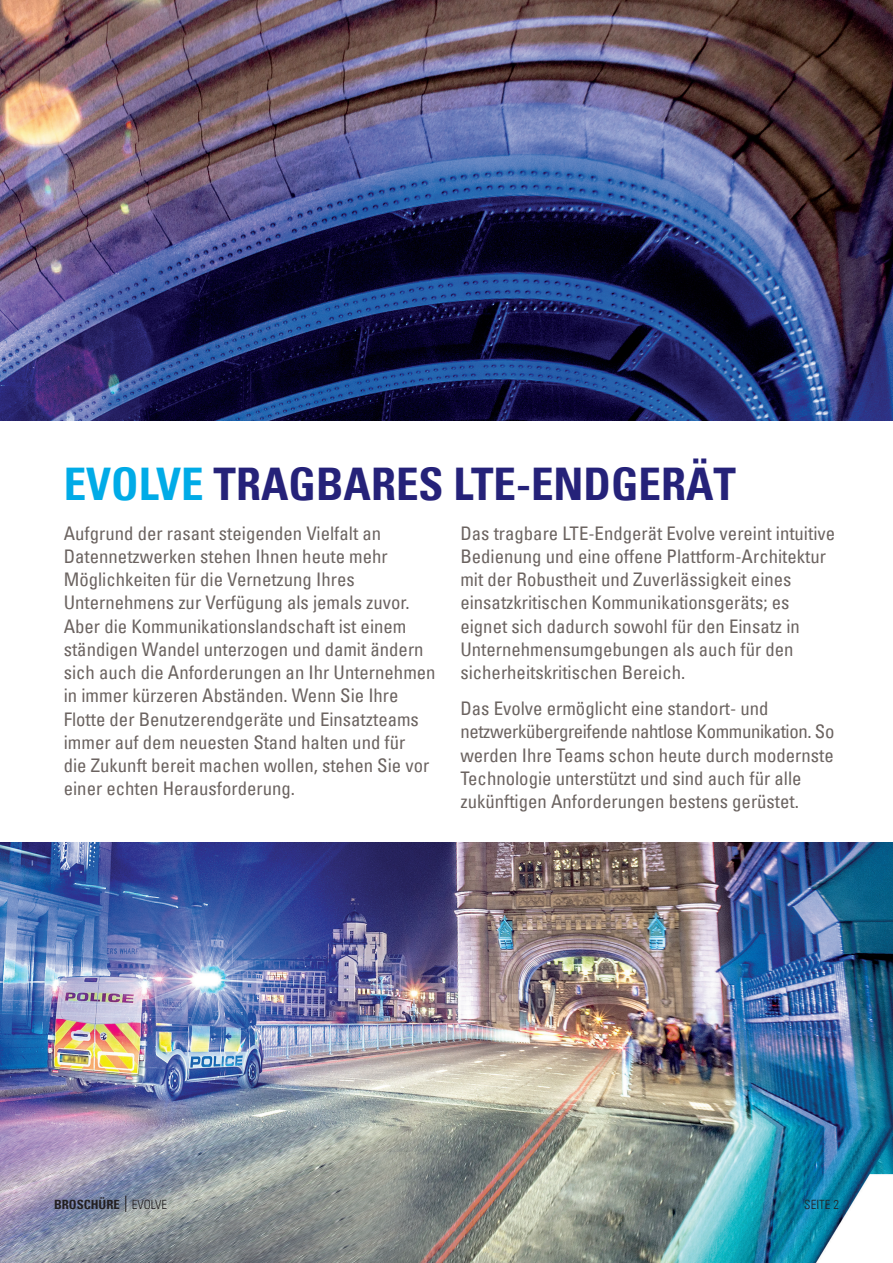
<style>
.page{position:relative;width:893px;height:1263px;background:#fff}
.page>*{position:absolute;margin:0;border:0;box-sizing:border-box;transform-origin:0 0}
.t1{font:700 condensed 45px "Univers LT";color:#252279}
.t2{font:condensed 18.75px/23.2px "Univers LT";color:#6b6360}
.t3{font:700 condensed 12.75px "Univers LT";color:#231f20}
.t4{font:300 condensed 12.75px "Univers LT";color:#231f20}
.s1{color:#00abe7}
.s2{font-weight:300}
</style>
<div class="page">
<img style="left:0;top:842px;width:893px;height:421px">
<img style="left:0;top:0;width:893px;height:421px">
<svg style="left:126px;top:1196px;width:1px;height:16px"></svg>
<p class="t1" style="left:64px;top:457px;width:674px"><span class="s1">EVOLVE</span> TRAGBARES LTE-ENDGERÄT</p>
<p class="t2" style="left:64px;top:521px;width:373px">Aufgrund der rasant steigenden Vielfalt an Datennetzwerken stehen Ihnen heute mehr Möglichkeiten für die Vernetzung Ihres Unternehmens zur Verfügung als jemals zuvor.<br>Aber die Kommunikationslandschaft ist einem ständigen Wandel unterzogen und damit ändern sich auch die Anforderungen an Ihr Unternehmen in immer kürzeren Abständen. Wenn Sie Ihre Flotte der Benutzerendgeräte und Einsatzteams immer auf dem neuesten Stand halten und für<br>die Zukunft bereit machen wollen, stehen Sie vor einer echten Herausforderung.</p>
<p class="t2" style="left:460px;top:521px;width:376px">Das tragbare LTE-Endgerät Evolve vereint intuitive Bedienung und eine offene Plattform-Architektur mit der Robustheit und Zuverlässigkeit eines einsatzkritischen Kommunikationsgeräts; es eignet sich dadurch sowohl für den Einsatz in Unternehmensumgebungen als auch für den sicherheitskritischen Bereich.</p>
<p class="t2" style="left:460px;top:696px;width:375px">Das Evolve ermöglicht eine standort- und netzwerkübergreifende nahtlose Kommunikation. So werden Ihre Teams schon heute durch modernste Technologie unterstützt und sind auch für alle zukünftigen Anforderungen bestens gerüstet.</p>
<p class="t3" style="left:54px;top:1196px;width:115px">BROSCHÜRE <span class="s2">EVOLVE</span></p>
<p class="t4" style="left:804px;top:1197px;width:36px">SEITE 2</p>
</div>
